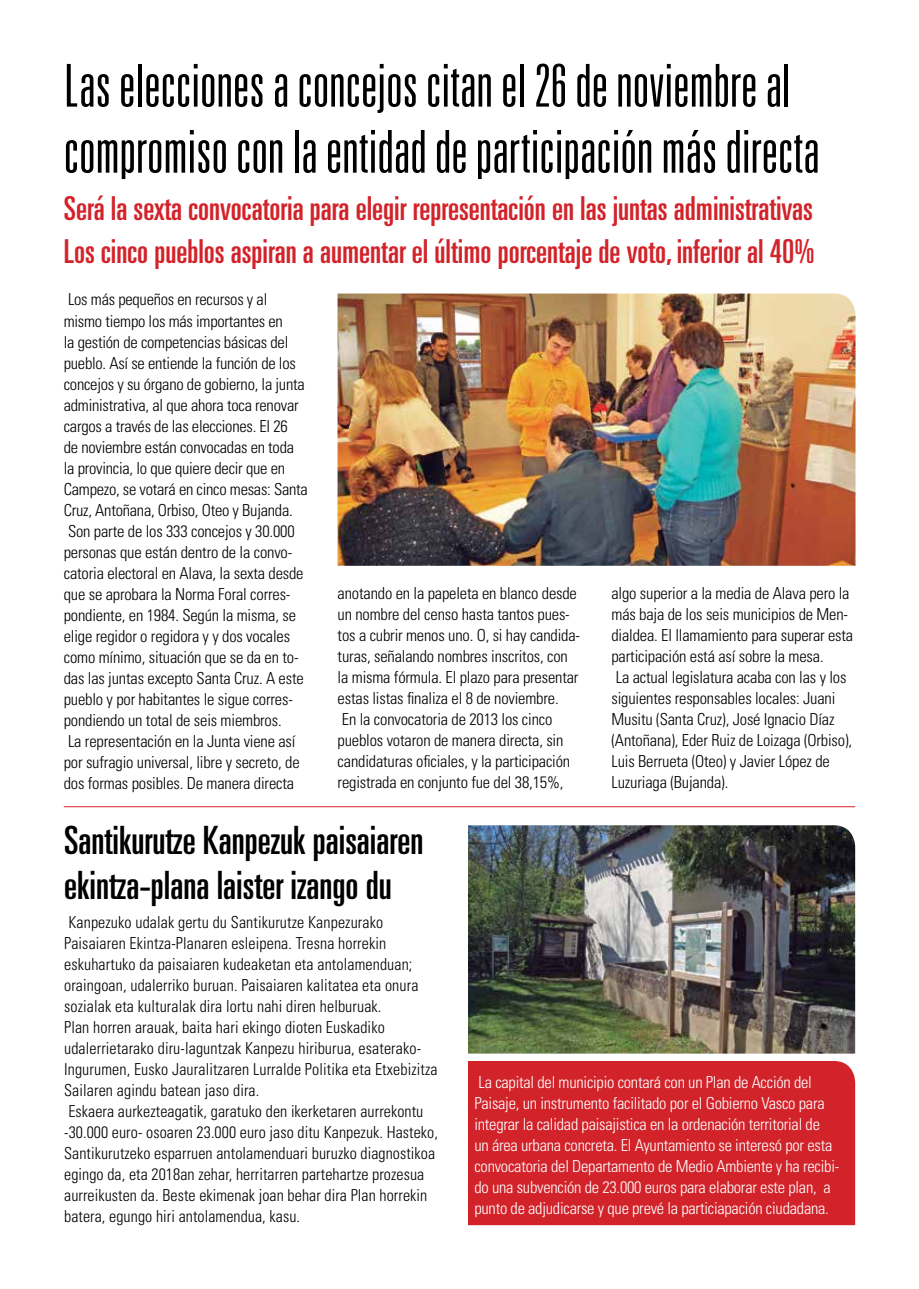
<style>
.page{position:relative;width:919px;height:1289px;background:#fff}
.page>*{position:absolute;margin:0;border:0;box-sizing:border-box;transform-origin:0 0}
.t1{font:300 ultra-condensed 59.1px/66px "Univers LT Std";color:#000}
.t2{font:ultra-condensed 39px/45px "Univers LT Std";color:#000}
.t3{font:ultra-condensed 33px/43.2px "Univers LT Std";color:#d2232a}
.t4{font:300 condensed 16.5px/21px "Univers LT Std";letter-spacing:-.01em;color:#000}
.t5{font:300 condensed 16.5px/21px "Univers LT Std";letter-spacing:.01em;color:#000}
.t6{font:300 condensed 16.5px/21px "Univers LT Std";letter-spacing:-.015em;color:#fff}
</style>
<div class="page">
<hr style="left:64px;top:806px;width:791px;height:1px;background:#d2232a">
<img style="left:337px;top:293px;width:518px;height:273px">
<div style="left:468px;top:1061px;width:387px;height:164px;background:#d2232a"></div>
<img style="left:468px;top:825px;width:387px;height:228px">
<h1 class="t1" style="left:64px;top:52px;width:757px">Las elecciones a concejos citan el 26 de noviembre al compromiso con la entidad de participación más directa</h1>
<h3 class="t3" style="left:64px;top:187px;width:752px">Será la sexta convocatoria para elegir representación en las juntas administrativas<br>Los cinco pueblos aspiran a aumentar el último porcentaje de voto, inferior al 40%</h3>
<p class="t4" style="left:64px;top:289px;width:245px">Los más pequeños en recursos y al<br>mismo tiempo los más importantes en<br>la gestión de competencias básicas del pueblo. Así se entiende la función de los concejos y su órgano de gobierno, la junta administrativa, al que ahora toca renovar cargos a través de las elecciones. El 26<br>de noviembre están convocadas en toda la provincia, lo que quiere decir que en Campezo, se votará en cinco mesas: Santa Cruz, Antoñana, Orbiso, Oteo y Bujanda.<br>Son parte de los 333 concejos y 30.000 personas que están dentro de la convo&shy;catoria electoral en Alava, la sexta desde que se aprobara la Norma Foral corres&shy;pondiente, en 1984. Según la misma, se elige regidor o regidora y y dos vocales como mínimo, situación que se da en to&shy;das las juntas excepto Santa Cruz. A este pueblo y por habitantes le sigue corres&shy;pondiendo un total de seis miembros.<br>La representación en la Junta viene así por sufragio universal, libre y secreto, de dos formas posibles. De manera directa</p>
<p class="t4" style="left:337px;top:583px;width:244px">anotando en la papeleta en blanco desde un nombre del censo hasta tantos pues&shy;tos a cubrir menos uno. O, si hay candida&shy;turas, señalando nombres inscritos, con la misma fórmula. El plazo para presentar estas listas finaliza el 8 de noviembre.<br>En la convocatoria de 2013 los cinco pueblos votaron de manera directa, sin candidaturas oficiales, y la participación registrada en conjunto fue del 38,15%,</p>
<p class="t4" style="left:611px;top:583px;width:243px">algo superior a la media de Alava pero la más baja de los seis municipios de Men&shy;dialdea. El llamamiento para superar esta participación está así sobre la mesa.<br>La actual legislatura acaba con las y los siguientes responsables locales: Juani Musitu (Santa Cruz), José Ignacio Díaz (Antoñana), Eder Ruiz de Loizaga (Orbiso), Luis Berrueta (Oteo) y Javier López de Luzuriaga (Bujanda).</p>
<h2 class="t2" style="left:64px;top:817px;width:360px">Santikurutze Kanpezuk paisaiaren ekintza-plana laister izango du</h2>
<p class="t5" style="left:64px;top:911px;width:375px">Kanpezuko udalak gertu du Santikurutze Kanpezurako Paisaiaren Ekintza-Planaren esleipena. Tresna horrekin eskuhartuko da paisaiaren kudeaketan eta antolamenduan; oraingoan, udalerriko buruan. Paisaiaren kalitatea eta onura sozialak eta kulturalak dira lortu nahi diren helburuak.<br>Plan horren arauak, baita hari ekingo dioten Euskadiko udalerrietarako diru-laguntzak Kanpezu hiriburua, esaterako-Ingurumen, Eusko Jauralitzaren Lurralde Politika eta Etxebizitza Sailaren agindu batean jaso dira.<br>Eskaera aurkezteagatik, garatuko den ikerketaren aurrekontu -30.000 euro- osoaren 23.000 euro jaso ditu Kanpezuk. Hasteko, Santikurutzeko esparruen antolamenduari buruzko diagnostikoa egingo da, eta 2018an zehar, herritarren partehartze prozesua aurreikusten da. Beste ekimenak joan behar dira Plan horrekin batera, egungo hiri antolamendua, kasu.</p>
<p class="t6" style="left:474px;top:1071px;width:366px">La capital del municipio contará con un Plan de Acción del Paisaje, un instrumento facilitado por el Gobierno Vasco para integrar la calidad paisajistica en la ordenación territorial de<br>un área urbana concreta. El Ayuntamiento se interesó por esta convocatoria del Departamento de Medio Ambiente y ha recibi&shy;do una subvención de 23.000 euros para elaborar este plan, a punto de adjudicarse y que prevé la particiapación ciudadana.</p>
</div>
